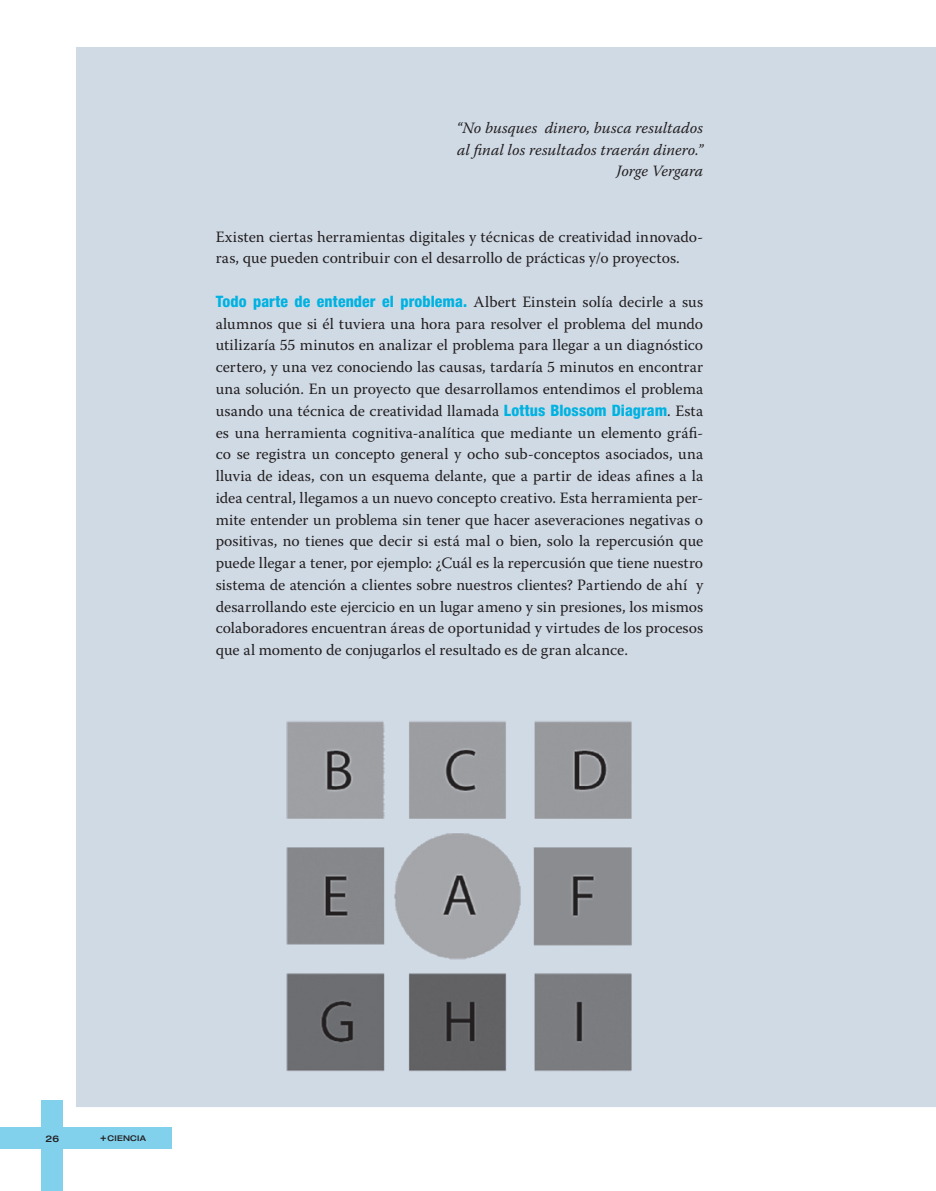
<style>
.page{position:relative;width:936px;height:1191px;background:#fff}
.page>*{position:absolute;margin:0;border:0;box-sizing:border-box;transform-origin:0 0}
.t1{font:15.75px/21.8px "Warnock Pro";color:#231f20}
.t2{font:italic 15.75px/21.8px "Warnock Pro";color:#231f20;text-align:right}
.t3{font:800 condensed 15.75px "Helvetica Neue LT Pro";letter-spacing:.005em;color:#00b2e1}
.t4{font:500 expanded 9.15px "Helvetica Neue LT Pro";color:#231f20}
.t5{font:500 expanded 7.8px "Helvetica Neue LT Pro";letter-spacing:.02em;color:#231f20}
.s1{font-family:"Warnock Pro";font-weight:400;font-stretch:normal;color:#231f20}
.s2{font-family:"Helvetica Neue LT Pro";font-weight:800;font-stretch:condensed;color:#00b2e1}
.s3{font-size:10.8px}
</style>
<div class="page">
<div style="left:87px;top:1127px;width:85px;height:21px;background:#81d1ed"></div>
<div style="left:0;top:1127px;width:86px;height:21px;background:#81d1ed"></div>
<div style="left:42px;top:1100px;width:21px;height:91px;background:#81d1ed"></div>
<div style="left:76px;top:47px;width:859px;height:1060px;background:#d0dae5"></div>
<img style="left:272px;top:708px;width:374px;height:370px">
<p class="t2" style="left:456px;top:116px;width:248px">“No busques dinero, busca resultados al final los resultados traerán dinero.”<br>Jorge Vergara</p>
<p class="t1" style="left:216px;top:225px;width:489px">Existen ciertas herramientas digitales y técnicas de creatividad innovado&shy;ras, que pueden contribuir con el desarrollo de prácticas y/o proyectos.</p>
<p class="t3" style="left:216px;top:292px;width:489px">Todo parte de entender el problema. <span class="s1">Albert Einstein solía decirle a sus</span></p>
<p class="t1" style="left:216px;top:312px;width:489px;text-align:justify">alumnos que si él tuviera una hora para resolver el problema del mundo utilizaría 55 minutos en analizar el problema para llegar a un diagnóstico certero, y una vez conociendo las causas, tardaría 5 minutos en encontrar una solución. En un proyecto que desarrollamos entendimos el problema usando una técnica de creatividad llamada <span class="s2">Lottus Blossom Diagram</span>. Esta es una herramienta cognitiva-analítica que mediante un elemento gráfi&shy;co se registra un concepto general y ocho sub-conceptos asociados, una lluvia de ideas, con un esquema delante, que a partir de ideas afines a la idea central, llegamos a un nuevo concepto creativo. Esta herramienta per&shy;mite entender un problema sin tener que hacer aseveraciones negativas o positivas, no tienes que decir si está mal o bien, solo la repercusión que puede llegar a tener, por ejemplo: ¿Cuál es la repercusión que tiene nuestro sistema de atención a clientes sobre nuestros clientes? Partiendo de ahí y desarrollando este ejercicio en un lugar ameno y sin presiones, los mismos colaboradores encuentran áreas de oportunidad y virtudes de los procesos que al momento de conjugarlos el resultado es de gran alcance.</p>
<p class="t4" style="left:46px;top:1132px;width:15px">26</p>
<p class="t5" style="left:100px;top:1133px;width:47px"><span class="s3">+</span>CIENCIA</p>
</div>
